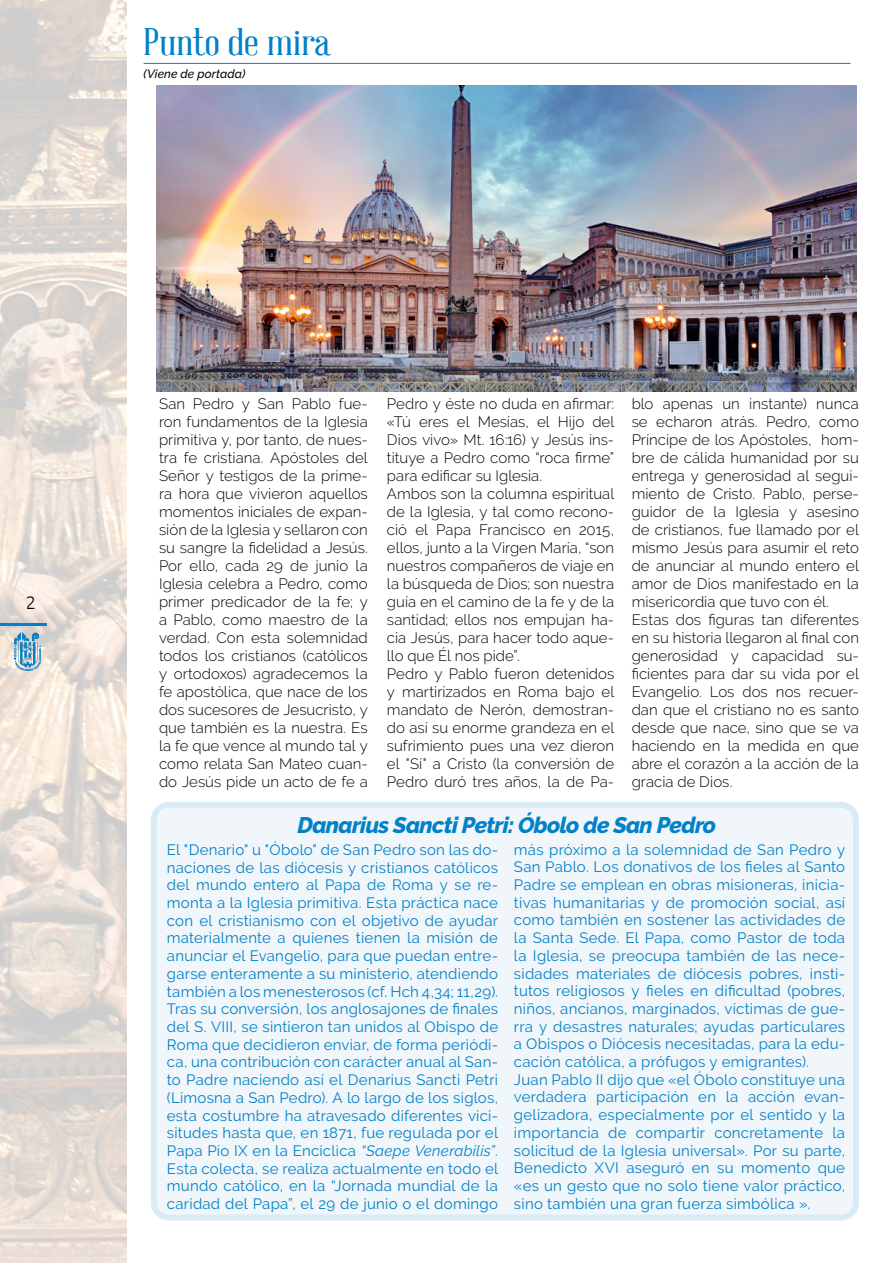
<style>
.page{position:relative;width:893px;height:1263px;background:#fff}
.page>*{position:absolute;margin:0;border:0;box-sizing:border-box;transform-origin:0 0}
.t1{font:37.5px "Abraham Lincoln";color:#0081c9;scale:1.2 1}
.t2{font:italic 800 22.5px "Raleway";letter-spacing:-.03em;color:#0081c9}
.t3{font:300 18px "Ubuntu";color:#000}
.t4{font:300 15px/18px "Raleway";letter-spacing:.005em;color:#000}
.t5{font:15px/17.7px "Raleway";letter-spacing:.015em;color:#0081c9;text-align:justify}
.t6{font:italic 500 12px "Raleway";letter-spacing:.005em;color:#000}
.s1{font-style:italic}
</style>
<div class="page">
<img style="left:0;top:0;width:127px;height:1263px">
<hr style="left:144px;top:63px;width:706px;height:1px;background:#0081c9">
<hr style="left:0;top:624px;width:47px;height:2px;background:#0081c9">
<svg style="left:14px;top:632px;width:27px;height:39px"></svg>
<img style="left:157px;top:85px;width:699px;height:306px">
<div style="left:154px;top:805px;width:702px;height:412px;background:#f1f6fa;border-radius:14px"></div>
<div style="left:151px;top:802px;width:708px;height:418px;border:6px solid #0081c9;border-radius:14px"></div>
<h1 class="t1" style="left:144px;top:22px;width:157px">Punto de mira</h1>
<p class="t6" style="left:144px;top:66px;width:103px">(Viene de portada)</p>
<p class="t3" style="left:26px;top:591px;width:12px">2</p>
<p class="t4" style="left:159px;top:394px;width:210px;text-align:justify">San Pedro y San Pablo fue&shy;ron fundamentos de la Iglesia primitiva y, por tanto, de nues&shy;tra fe cristiana. Apóstoles del Señor y testigos de la prime&shy;ra hora que vivieron aquellos momentos iniciales de expan&shy;sión de la Iglesia y sellaron con su sangre la fidelidad a Jesús.<br>Por ello, cada 29 de junio la Iglesia celebra a Pedro, como primer predicador de la fe; y a Pablo, como maestro de la verdad. Con esta solemnidad todos los cristianos (católicos y ortodoxos) agradecemos la fe apostólica, que nace de los dos sucesores de Jesucristo, y que también es la nuestra. Es la fe que vence al mundo tal y como relata San Mateo cuan&shy;do Jesús pide un acto de fe a</p>
<p class="t4" style="left:632px;top:394px;width:229px">blo apenas un instante) nunca se echaron atrás. Pedro, como<br>Príncipe de los Apóstoles, hom&shy;bre de cálida humanidad por su entrega y generosidad al segui&shy;miento de Cristo. Pablo, perse&shy;guidor de la Iglesia y asesino de cristianos, fue llamado por el mismo Jesús para asumir el reto de anunciar al mundo entero el amor de Dios manifestado en la misericordia que tuvo con él.<br>Estas dos figuras tan diferentes en su historia llegaron al final con generosidad y capacidad su&shy;ficientes para dar su vida por el<br>Evangelio. Los dos nos recuer&shy;dan que el cristiano no es santo desde que nace, sino que se va haciendo en la medida en que abre el corazón a la acción de la gracia de Dios.</p>
<h2 class="t2" style="left:297px;top:812px;width:420px">Danarius Sancti Petri: Óbolo de San Pedro</h2>
<p class="t5" style="left:167px;top:841px;width:333px">El "Denario" u "Óbolo" de San Pedro son las do&shy;naciones de las diócesis y cristianos católicos del mundo entero al Papa de Roma y se re&shy;monta a la Iglesia primitiva. Esta práctica nace con el cristianismo con el objetivo de ayudar materialmente a quienes tienen la misión de anunciar el Evangelio, para que puedan entre&shy;garse enteramente a su ministerio, atendiendo también a los menesterosos (cf. Hch 4,34; 11,29).<br>Tras su conversión, los anglosajones de finales del S. VIII, se sintieron tan unidos al Obispo de Roma que decidieron enviar, de forma periódi&shy;ca, una contribución con carácter anual al San&shy;to Padre naciendo así el Denarius Sancti Petri (Limosna a San Pedro). A lo largo de los siglos, esta costumbre ha atravesado diferentes vici&shy;situdes hasta que, en 1871, fue regulada por el Papa Pío IX en la Encíclica <span class="s1">“Saepe Venerabilis”</span>.<br>Esta colecta, se realiza actualmente en todo el mundo católico, en la “Jornada mundial de la caridad del Papa”, el 29 de junio o el domingo</p>
<p class="t5" style="left:514px;top:840px;width:333px;text-align:left">más próximo a la solemnidad de San Pedro y San Pablo. Los donativos de los fieles al Santo Padre se emplean en obras misioneras, inicia&shy;tivas humanitarias y de promoción social, así como también en sostener las actividades de la Santa Sede. El Papa, como Pastor de toda la Iglesia, se preocupa también de las nece&shy;sidades materiales de diócesis pobres, insti&shy;tutos religiosos y fieles en dificultad (pobres, niños, ancianos, marginados, víctimas de gue&shy;rra y desastres naturales; ayudas particulares a Obispos o Diócesis necesitadas, para la edu&shy;cación católica, a prófugos y emigrantes).<br>Juan Pablo II dijo que «el Óbolo constituye una verdadera participación en la acción evan&shy;gelizadora, especialmente por el sentido y la importancia de compartir concretamente la solicitud de la Iglesia universal». Por su parte, Benedicto XVI aseguró en su momento que «es un gesto que no solo tiene valor práctico, sino también una gran fuerza simbólica ».</p>
<p class="t4" style="left:387px;top:394px;width:229px">Pedro y éste no duda en afirmar: «Tú eres el Mesías, el Hijo del<br>Dios vivo» Mt. 16:16) y Jesús ins&shy;tituye a Pedro como “roca firme” para edificar su Iglesia.<br>Ambos son la columna espiritual de la Iglesia, y tal como recono&shy;ció el Papa Francisco en 2015, ellos, junto a la Virgen María, “son nuestros compañeros de viaje en la búsqueda de Dios; son nuestra guía en el camino de la fe y de la santidad; ellos nos empujan ha&shy;cia Jesús, para hacer todo aque&shy;llo que Él nos pide”.<br>Pedro y Pablo fueron detenidos y martirizados en Roma bajo el mandato de Nerón, demostran&shy;do así su enorme grandeza en el sufrimiento pues una vez dieron el "Sí" a Cristo (la conversión de<br>Pedro duró tres años, la de Pa-</p>
</div>
